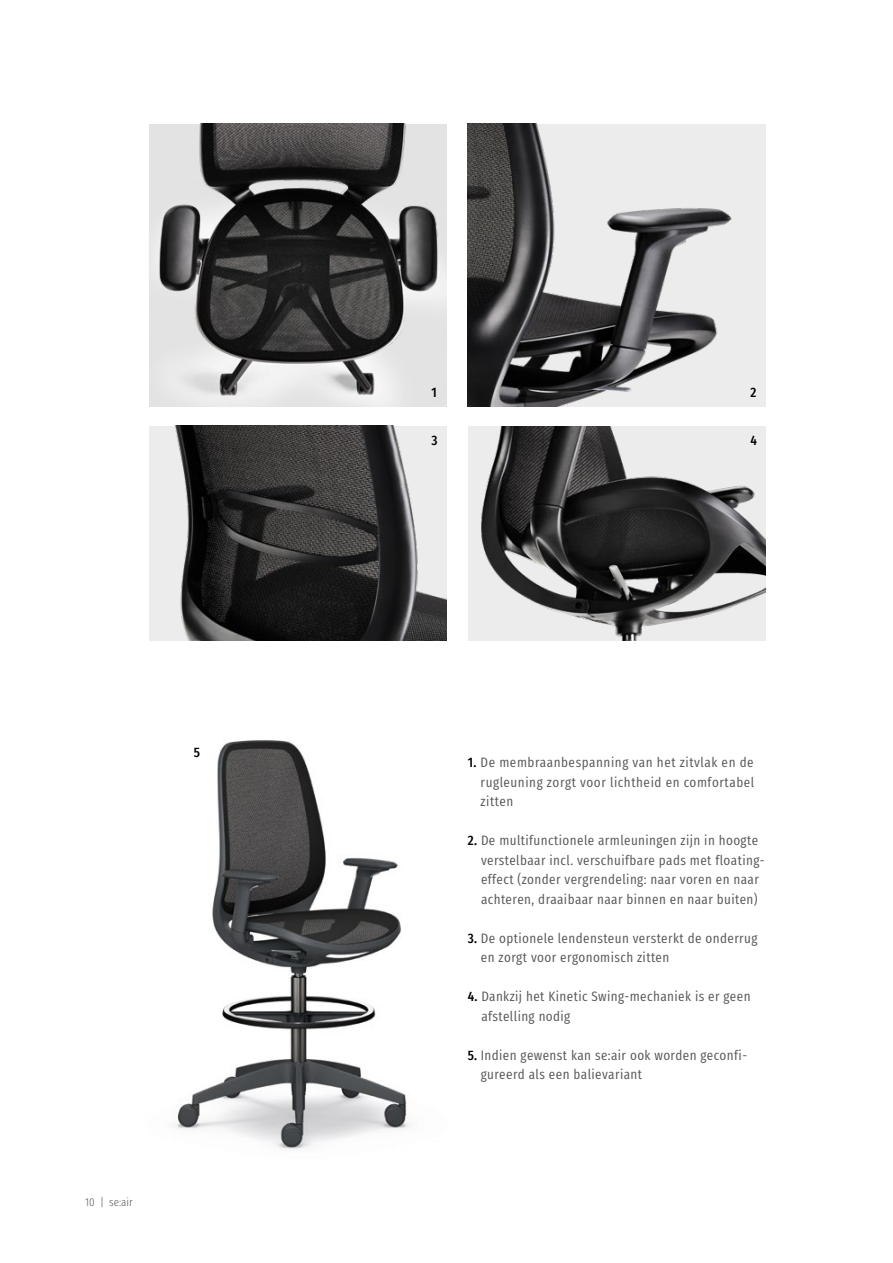
<style>
.page{position:relative;width:893px;height:1263px;background:#fff}
.page>*{position:absolute;margin:0;border:0;box-sizing:border-box;transform-origin:0 0}
.t1{font:13.5px/19.5px "Sedus Text Condensed";letter-spacing:.03em;color:#565656}
.t2{font:700 13.5px "Sedus Text Condensed";color:#000}
.t3{font:300 11.25px "Sedus Text Condensed";color:#565656}
.s1{font-weight:700;color:#000}
</style>
<div class="page">
<img style="left:468px;top:426px;width:297px;height:214px">
<img style="left:149px;top:124px;width:297px;height:282px">
<img style="left:468px;top:124px;width:297px;height:282px">
<img style="left:149px;top:426px;width:297px;height:214px">
<img style="left:172px;top:740px;width:238px;height:410px">
<p class="t2" style="left:194px;top:740px;width:8px">5</p>
<p class="t3" style="left:85px;top:1192px;width:49px">10 | se:air</p>
<p class="t2" style="left:750px;top:380px;width:7px">2</p>
<p class="t2" style="left:432px;top:380px;width:7px">1</p>
<p class="t2" style="left:432px;top:428px;width:8px">3</p>
<p class="t2" style="left:750px;top:428px;width:8px">4</p>
<p class="t1" style="left:481px;top:751px;width:275px;text-align:justify;text-indent:-13px"><span class="s1">1.</span> De membraanbespanning van het zitvlak en de rugleuning zorgt voor lichtheid en comfortabel zitten</p>
<p class="t1" style="left:481px;top:829px;width:285px;text-indent:-13px"><span class="s1">2.</span> De multifunctionele armleuningen zijn in hoogte verstelbaar incl. verschuifbare pads met floating&shy;effect (zonder vergrendeling: naar voren en naar achteren, draaibaar naar binnen en naar buiten)</p>
<p class="t1" style="left:481px;top:927px;width:278px;text-indent:-13px"><span class="s1">3.</span> De optionele lendensteun versterkt de onderrug en zorgt voor ergonomisch zitten</p>
<p class="t1" style="left:481px;top:985px;width:271px;text-indent:-14px"><span class="s1">4.</span> Dankzij het Kinetic Swing-mechaniek is er geen afstelling nodig</p>
<p class="t1" style="left:481px;top:1044px;width:268px;text-indent:-13px"><span class="s1">5.</span> Indien gewenst kan se:air ook worden geconfi&shy;gureerd als een balievariant</p>
</div>
